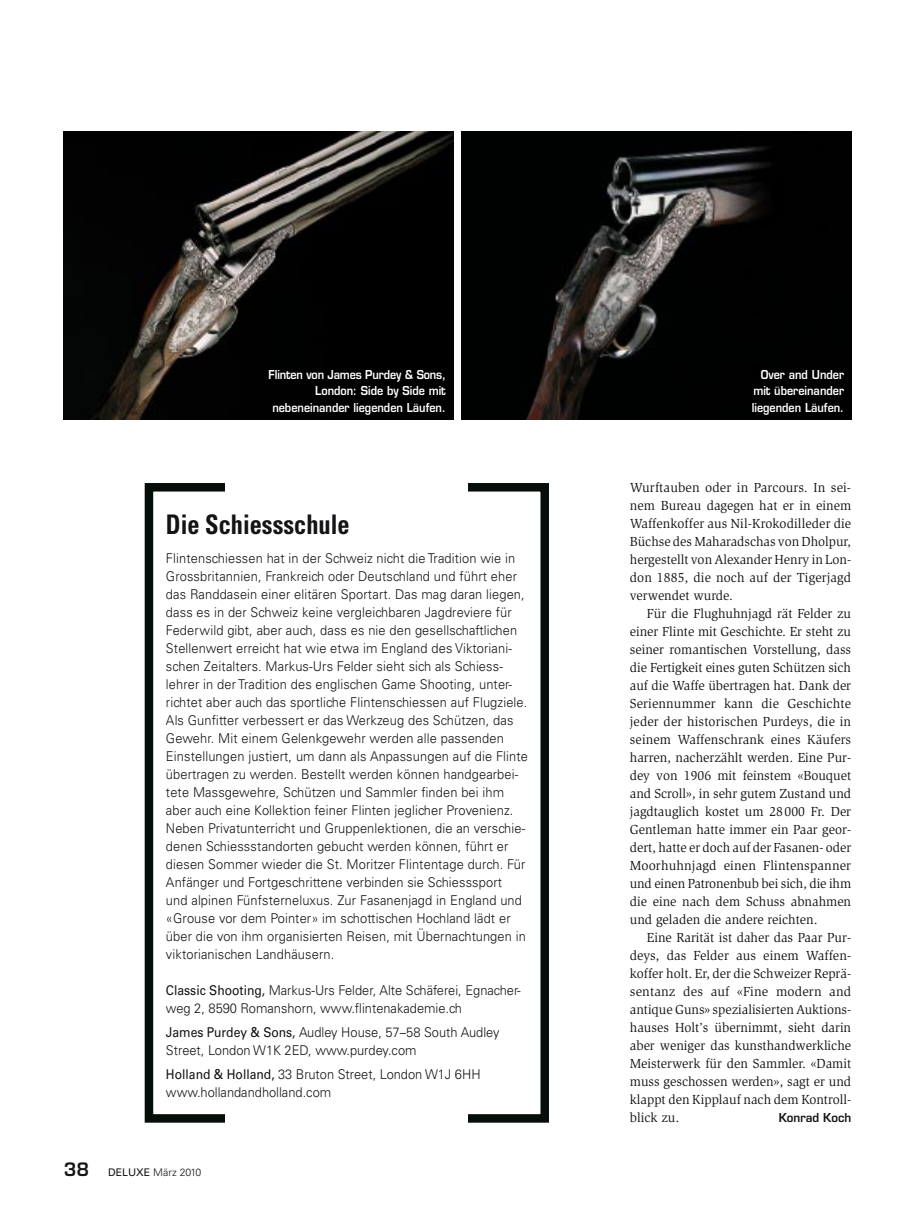
<style>
.page{position:relative;width:915px;height:1212px;background:#fff}
.page>*{position:absolute;margin:0;border:0;box-sizing:border-box;transform-origin:0 0}
._02r_Box_TITEL_Unive{font:700 condensed 27px "Univers";color:#141315;scale:.9 1}
._02s_Box_GRUNDTEXT_U{font:300 13.5px/18px "Univers";letter-spacing:.01em;color:#141315;scale:.95 1}
._02h_GRUNDTEXT_Slimb{font:13.5px/18px "Slimbach";color:#141315;text-align:justify}
._02t_Box_ZWISCHENTIT{font:300 13.5px/18px "Univers";color:#141315;scale:.95 1}
._07_Fussfeld_Seitenz{font:13.5px/18px "Slimbach";letter-spacing:.01em;color:#141315;text-align:justify}
._02m_BILDLEGENDE_Eur{font:600 12px/16.5px "Eurostile";color:#fff;text-align:right;scale:.9 1}
._02h_GRUNDTEXT_Slimb-2{font:600 12px "Eurostile";color:#141315;scale:.95 1}
._07_Fussfeld_Seitenz-2{font:300 10.5px "Univers";color:#141315}
.s1{font-weight:400}
.s2{font-family:"Eurostile";font-weight:600;font-size:18px}
</style>
<div class="page">
<img style="left:64px;top:132px;width:389px;height:288px">
<img style="left:461px;top:132px;width:389px;height:288px">
<div style="left:145px;top:483px;width:404px;height:640px;border:9px solid #050e09"></div>
<div style="left:225px;top:474px;width:243px;height:36px;background:#fff"></div>
<div style="left:225px;top:1103px;width:243px;height:38px;background:#fff"></div>
<p class="_02m_BILDLEGENDE_Eur" style="left:268px;top:366px;width:198px">Flinten von James Purdey &amp; Sons,<br>London: Side by Side mit nebeneinander liegenden Läufen.</p>
<p class="_02r_Box_TITEL_Unive" style="left:166px;top:508px;width:205px">Die Schiessschule</p>
<p class="_02s_Box_GRUNDTEXT_U" style="left:166px;top:549px;width:382px">Flintenschiessen hat in der Schweiz nicht die Tradition wie in Grossbritannien, Frankreich oder Deutschland und führt eher das Randdasein einer elitären Sportart. Das mag daran liegen, dass es in der Schweiz keine vergleichbaren Jagdreviere für Federwild gibt, aber auch, dass es nie den gesellschaftlichen Stellenwert erreicht hat wie etwa im England des Viktoriani&shy;schen Zeitalters. Markus-Urs Felder sieht sich als Schiess&shy;lehrer in der Tradition des englischen Game Shooting, unter&shy;richtet aber auch das sportliche Flintenschiessen auf Flugziele.<br>Als Gunfitter verbessert er das Werkzeug des Schützen, das Gewehr. Mit einem Gelenkgewehr werden alle passenden Einstellungen justiert, um dann als Anpassungen auf die Flinte übertragen zu werden. Bestellt werden können handgearbei&shy;tete Massgewehre, Schützen und Sammler finden bei ihm aber auch eine Kollektion feiner Flinten jeglicher Provenienz.<br>Neben Privatunterricht und Gruppenlektionen, die an verschie&shy;denen Schiessstandorten gebucht werden können, führt er diesen Sommer wieder die St. Moritzer Flintentage durch. Für Anfänger und Fortgeschrittene verbinden sie Schiesssport<br>und alpinen Fünfsterneluxus. Zur Fasanenjagd in England und «Grouse vor dem Pointer» im schottischen Hochland lädt er über die von ihm organisierten Reisen, mit Übernachtungen in viktorianischen Landhäusern.</p>
<p class="_02t_Box_ZWISCHENTIT" style="left:166px;top:981px;width:374px"><span class="s1">Classic Shooting,</span> Markus-Urs Felder, Alte Schäferei, Egnacher&shy;weg 2, 8590 Romanshorn, www.flintenakademie.ch</p>
<p class="_02t_Box_ZWISCHENTIT" style="left:166px;top:1023px;width:352px"><span class="s1">James Purdey &amp; Sons,</span> Audley House, 57–58 South Audley<br>Street, London W1K 2ED, www.purdey.com</p>
<p class="_02t_Box_ZWISCHENTIT" style="left:166px;top:1065px;width:332px"><span class="s1">Holland &amp; Holland,</span> 33 Bruton Street, London W1J 6HH</p>
<p class="_02s_Box_GRUNDTEXT_U" style="left:166px;top:1083px;width:175px">www.hollandandholland.com</p>
<p class="_07_Fussfeld_Seitenz-2" style="left:64px;top:1165px;width:139px"><span class="s2">38</span> <span class="s1">DELUXE</span> März 2010</p>
<p class="_02m_BILDLEGENDE_Eur" style="left:751px;top:366px;width:104px;text-align:justify;text-indent:9px">Over and Under mit übereinander liegenden Läufen.</p>
<p class="_07_Fussfeld_Seitenz" style="left:629px;top:479px;width:223px">Wurftauben oder in Parcours. In sei&shy;nem Bureau dagegen hat er in einem Waffenkoffer aus Nil-Krokodilleder die Büchse des Maharadschas von Dholpur, hergestellt von Alexander Henry in Lon&shy;don 1885, die noch auf der Tigerjagd verwendet wurde.</p>
<p class="_02h_GRUNDTEXT_Slimb" style="left:629px;top:605px;width:223px;text-indent:17px">Für die Flughuhnjagd rät Felder zu einer Flinte mit Geschichte. Er steht zu seiner romantischen Vorstellung, dass die Fertigkeit eines guten Schützen sich auf die Waffe übertragen hat. Dank der Seriennummer kann die Geschichte jeder der historischen Purdeys, die in seinem Waffenschrank eines Käufers harren, nacherzählt werden. Eine Pur&shy;dey von 1906 mit feinstem «Bouquet and Scroll», in sehr gutem Zustand und jagdtauglich kostet um 28000 Fr. Der Gentleman hatte immer ein Paar geor&shy;dert, hatte er doch auf der Fasanen- oder Moorhuhnjagd einen Flintenspanner und einen Patronenbub bei sich, die ihm die eine nach dem Schuss abnahmen und geladen die andere reichten.</p>
<p class="_02h_GRUNDTEXT_Slimb" style="left:629px;top:929px;width:223px;text-indent:17px">Eine Rarität ist daher das Paar Pur&shy;deys, das Felder aus einem Waffen&shy;koffer holt. Er, der die Schweizer Reprä&shy;sentanz des auf «Fine modern and antique Guns» spezialisierten Auktions&shy;hauses Holt’s übernimmt, sieht darin aber weniger das kunsthandwerkliche Meisterwerk für den Sammler. «Damit muss geschossen werden», sagt er und klappt den Kipplauf nach dem Kontroll&shy;blick zu.</p>
<p class="_02h_GRUNDTEXT_Slimb-2" style="left:778px;top:1110px;width:78px">Konrad Koch</p>
</div>
